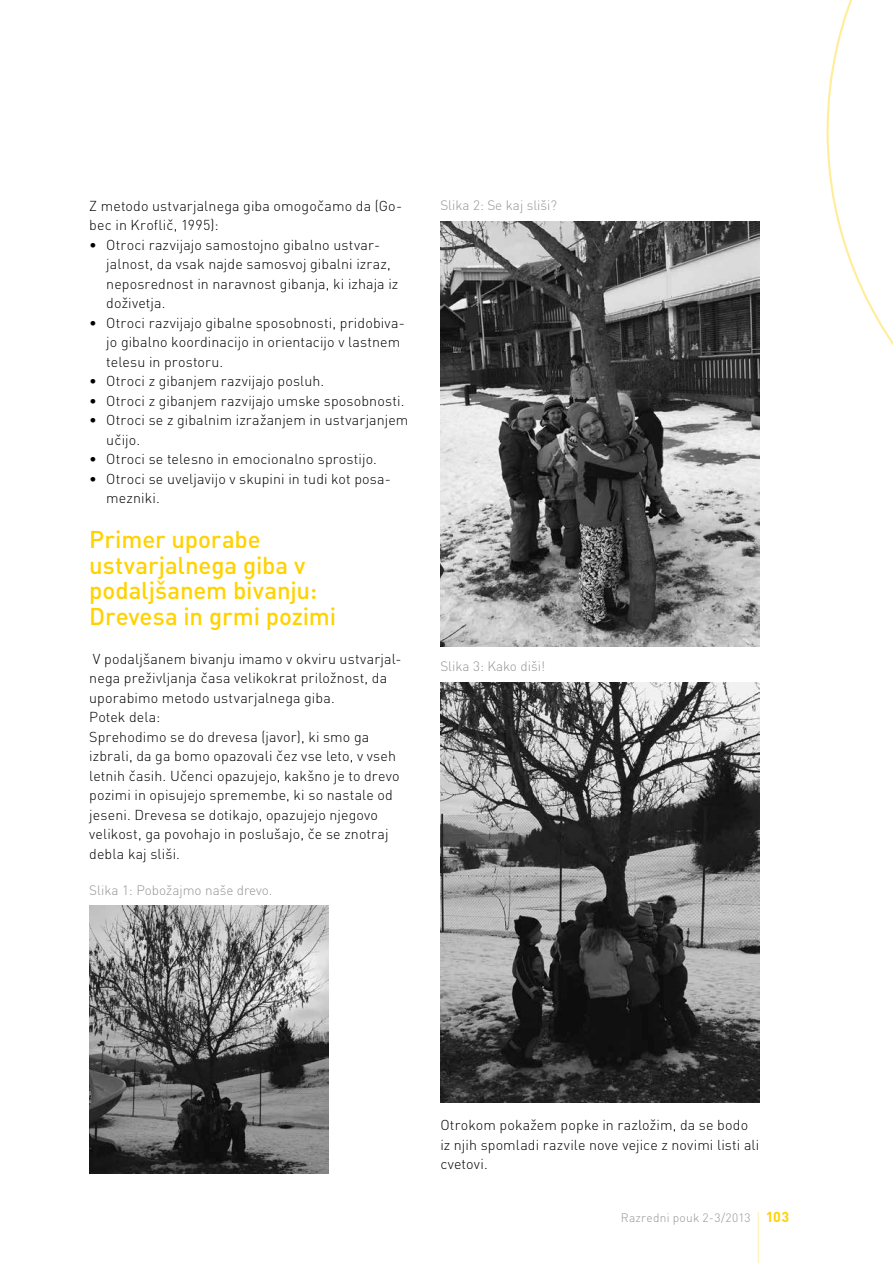
<style>
.page{position:relative;width:893px;height:1263px;background:#fff}
.page>*{position:absolute;margin:0;border:0;box-sizing:border-box;transform-origin:0 0}
.t1{font:24px/25.5px "DINCE Medium Alternate";letter-spacing:-.005em;color:#ffd200}
.t2{font:300 14.25px/19.5px "DINP";letter-spacing:.01em;color:#000}
.t3{font:300 13.5px "DINP";color:#939598}
.t4{font:300 12px "DINP";letter-spacing:.02em;color:#939598}
.s1{font-weight:700;font-size:14.25px;color:#ffd200}
</style>
<div class="page">
<svg style="left:826px;top:0;width:67px;height:345px"></svg>
<hr style="left:758px;top:1212px;width:1px;height:51px;background:#fff4bf">
<img style="left:89px;top:906px;width:239px;height:268px">
<img style="left:440px;top:221px;width:319px;height:426px">
<img style="left:440px;top:682px;width:319px;height:420px">
<p class="t2" style="left:89px;top:196px;width:314px">Z metodo ustvarjalnega giba omogočamo da (Go&shy;bec in Kroflič, 1995):</p>
<p class="t2" style="left:106px;top:235px;width:294px;text-indent:-17px">• Otroci razvijajo samostojno gibalno ustvar&shy;jalnost, da vsak najde samosvoj gibalni izraz, neposrednost in naravnost gibanja, ki izhaja iz doživetja.</p>
<p class="t2" style="left:106px;top:313px;width:300px;text-indent:-17px">• Otroci razvijajo gibalne sposobnosti, pridobiva&shy;jo gibalno koordinacijo in orientacijo v lastnem telesu in prostoru.</p>
<p class="t2" style="left:89px;top:371px;width:237px">• Otroci z gibanjem razvijajo posluh.</p>
<p class="t2" style="left:89px;top:391px;width:317px">• Otroci z gibanjem razvijajo umske sposobnosti.</p>
<p class="t2" style="left:106px;top:410px;width:304px;text-indent:-17px">• Otroci se z gibalnim izražanjem in ustvarjanjem učijo.</p>
<p class="t2" style="left:89px;top:449px;width:289px">• Otroci se telesno in emocionalno sprostijo.</p>
<p class="t2" style="left:106px;top:469px;width:286px;text-indent:-17px">• Otroci se uveljavijo v skupini in tudi kot posa&shy;mezniki.</p>
<h1 class="t1" style="left:89px;top:526px;width:248px">Primer uporabe ustvarjalnega giba v podaljšanem bivanju:<br>Drevesa in grmi pozimi</h1>
<p class="t2" style="left:89px;top:649px;width:314px">V podaljšanem bivanju imamo v okviru ustvarjal&shy;nega preživljanja časa velikokrat priložnost, da uporabimo metodo ustvarjalnega giba.<br>Potek dela:<br>Sprehodimo se do drevesa (javor), ki smo ga izbrali, da ga bomo opazovali čez vse leto, v vseh letnih časih. Učenci opazujejo, kakšno je to drevo pozimi in opisujejo spremembe, ki so nastale od jeseni. Drevesa se dotikajo, opazujejo njegovo velikost, ga povohajo in poslušajo, če se znotraj debla kaj sliši.</p>
<p class="t3" style="left:89px;top:881px;width:185px">Slika 1: Pobožajmo naše drevo.</p>
<p class="t3" style="left:440px;top:197px;width:118px">Slika 2: Se kaj sliši?</p>
<p class="t3" style="left:440px;top:658px;width:106px">Slika 3: Kako diši!</p>
<p class="t2" style="left:440px;top:1115px;width:321px">Otrokom pokažem popke in razložim, da se bodo iz njih spomladi razvile nove vejice z novimi listi ali cvetovi.</p>
<p class="t4" style="left:621px;top:1210px;width:170px">Razredni pouk 2-3/2013 <span class="s1">103</span></p>
</div>
